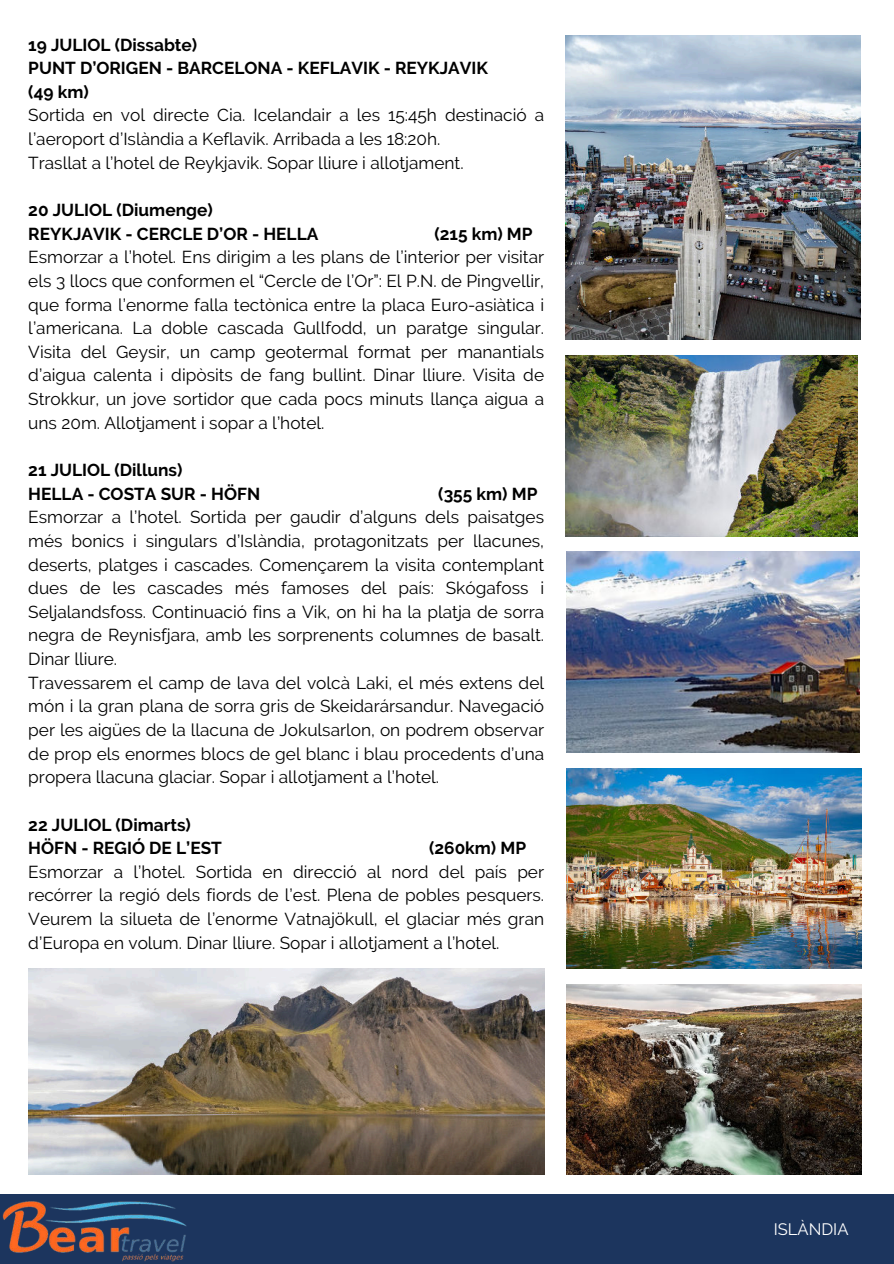
<style>
.page{position:relative;width:894px;height:1264px;background:#fff}
.page>*{position:absolute;margin:0;border:0;box-sizing:border-box;transform-origin:0 0}
.t1{font:17.25px/23.7px "Raleway";color:#000}
.t2{font:700 17.25px/23.7px "Raleway";color:#000}
.t3{font:16.5px "Raleway";color:#fff}
</style>
<div class="page">
<div style="left:0;top:1193px;width:893px;height:70px;background:#1c355e"></div>
<img style="left:566px;top:552px;width:293px;height:200px">
<img style="left:565px;top:35px;width:294px;height:304px">
<img style="left:565px;top:355px;width:292px;height:181px">
<img style="left:566px;top:768px;width:295px;height:200px">
<img style="left:566px;top:984px;width:295px;height:190px">
<img style="left:28px;top:968px;width:516px;height:206px">
<img style="left:2px;top:1201px;width:185px;height:61px">
<p class="t2" style="left:28px;top:33px;width:461px">19 JULIOL (Dissabte)<br>PUNT D’ORIGEN - BARCELONA - KEFLAVIK - REYKJAVIK (49 km)</p>
<p class="t1" style="left:28px;top:103px;width:517px">Sortida en vol directe Cia. Icelandair a les 15:45h destinació a l’aeroport d’Islàndia a Keflavik. Arribada a les 18:20h.<br>Trasllat a l’hotel de Reykjavik. Sopar lliure i allotjament.</p>
<p class="t2" style="left:28px;top:198px;width:291px">20 JULIOL (Diumenge)<br>REYKJAVIK - CERCLE D’OR - HELLA</p>
<p class="t2" style="left:434px;top:222px;width:100px">(215 km) MP</p>
<p class="t1" style="left:28px;top:245px;width:517px;text-align:justify">Esmorzar a l’hotel. Ens dirigim a les plans de l’interior per visitar els 3 llocs que conformen el “Cercle de l’Or”: El P.N. de Pingvellir, que forma l’enorme falla tectònica entre la placa Euro-asiàtica i l’americana. La doble cascada Gullfodd, un paratge singular.<br>Visita del Geysir, un camp geotermal format per manantials d’aigua calenta i dipòsits de fang bullint. Dinar lliure. Visita de Strokkur, un jove sortidor que cada pocs minuts llança aigua a uns 20m. Allotjament i sopar a l’hotel.</p>
<p class="t2" style="left:28px;top:458px;width:233px">21 JULIOL (Dilluns)<br>HELLA - COSTA SUR - HÖFN</p>
<p class="t2" style="left:438px;top:482px;width:101px">(355 km) MP</p>
<p class="t1" style="left:28px;top:505px;width:517px">Esmorzar a l’hotel. Sortida per gaudir d’alguns dels paisatges més bonics i singulars d’Islàndia, protagonitzats per llacunes, deserts, platges i cascades. Començarem la visita contemplant dues de les cascades més famoses del país: Skógafoss i Seljalandsfoss. Continuació fins a Vik, on hi ha la platja de sorra negra de Reynisfjara, amb les sorprenents columnes de basalt.<br>Dinar lliure.<br>Travessarem el camp de lava del volcà Laki, el més extens del món i la gran plana de sorra gris de Skeidarársandur. Navegació per les aigües de la llacuna de Jokulsarlon, on podrem observar de prop els enormes blocs de gel blanc i blau procedents d’una propera llacuna glaciar. Sopar i allotjament a l’hotel.</p>
<p class="t2" style="left:28px;top:812px;width:195px">22 JULIOL (Dimarts)<br>HÖFN - REGIÓ DE L’EST</p>
<p class="t2" style="left:429px;top:836px;width:98px">(260km) MP</p>
<p class="t1" style="left:28px;top:859px;width:517px;text-align:justify">Esmorzar a l’hotel. Sortida en direcció al nord del país per recórrer la regió dels fiords de l’est. Plena de pobles pesquers.<br>Veurem la silueta de l’enorme Vatnajökull, el glaciar més gran d’Europa en volum. Dinar lliure. Sopar i allotjament a l’hotel.</p>
<p class="t3" style="left:773px;top:1219px;width:76px">ISLÀNDIA</p>
</div>
